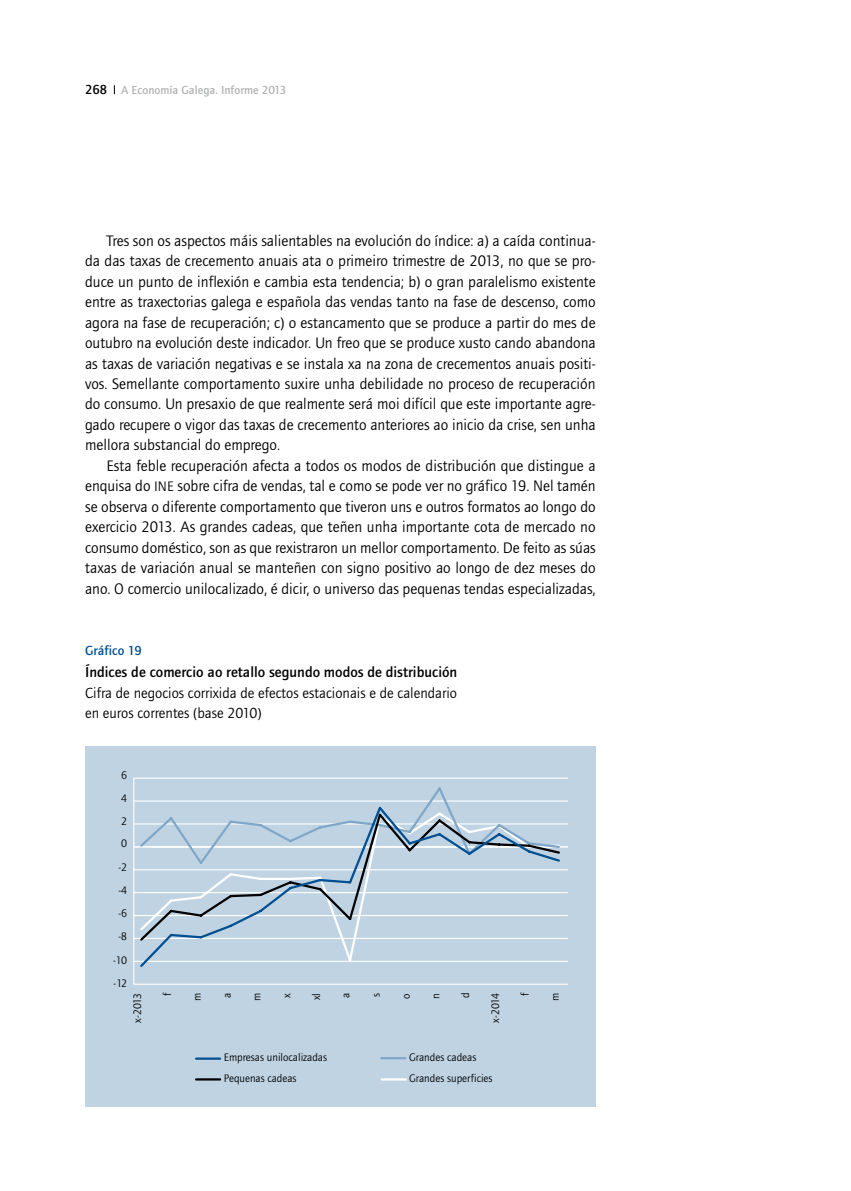
<style>
.page{position:relative;width:851px;height:1191px;background:#fff}
.page>*{position:absolute;margin:0;border:0;box-sizing:border-box;transform-origin:0 0}
.t1{font:15.75px/20.4px "Foundry Journal";color:#000;text-align:justify}
.t2{font:15px/20.2px "Foundry Journal";color:#000}
.t3{font:500 15px "Foundry Journal";color:#000}
.t4{font:500 13.5px "Foundry Journal";color:#004f90}
.t5{font:500 12px "Foundry Journal";color:#b1b2b3}
.t6{font:11.25px "Foundry Journal";color:#000}
.s1{font-size:13.5px;color:#000}
.s2{font-size:14.25px}
</style>
<div class="page">
<div style="left:85px;top:746px;width:510px;height:360px;background:#bfd3e3"></div>
<hr style="left:134px;top:846px;width:417px;height:1px;background:#fff">
<hr style="left:133px;top:778px;width:1px;height:206px;background:#fff">
<hr style="left:134px;top:983px;width:433px;height:1px;background:#fff">
<hr style="left:134px;top:960px;width:433px;height:2px;background:#fff">
<hr style="left:134px;top:938px;width:433px;height:1px;background:#fff">
<hr style="left:134px;top:915px;width:433px;height:1px;background:#fff">
<hr style="left:134px;top:892px;width:433px;height:1px;background:#fff">
<hr style="left:134px;top:869px;width:433px;height:1px;background:#fff">
<hr style="left:150px;top:846px;width:417px;height:1px;background:#fff">
<hr style="left:134px;top:823px;width:433px;height:1px;background:#fff">
<hr style="left:134px;top:800px;width:433px;height:1px;background:#fff">
<hr style="left:134px;top:777px;width:433px;height:1px;background:#fff">
<svg style="left:138px;top:787px;width:423px;height:17px"></svg>
<svg style="left:138px;top:804px;width:423px;height:256px"></svg>
<p class="t5" style="left:85px;top:83px;width:203px"><span class="s1">268</span> A Economía Galega. Informe 2013</p>
<p class="t1" style="left:85px;top:231px;width:512px;text-indent:21px">Tres son os aspectos máis salientables na evolución do índice: a) a caída continua&shy;da das taxas de crecemento anuais ata o primeiro trimestre de 2013, no que se pro&shy;duce un punto de inflexión e cambia esta tendencia; b) o gran paralelismo existente entre as traxectorias galega e española das vendas tanto na fase de descenso, como agora na fase de recuperación; c) o estancamento que se produce a partir do mes de outubro na evolución deste indicador. Un freo que se produce xusto cando abandona as taxas de variación negativas e se instala xa na zona de crecementos anuais positi&shy;vos. Semellante comportamento suxire unha debilidade no proceso de recuperación do consumo. Un presaxio de que realmente será moi difícil que este importante agre&shy;gado recupere o vigor das taxas de crecemento anteriores ao inicio da crise, sen unha mellora substancial do emprego.</p>
<p class="t1" style="left:85px;top:456px;width:512px;text-indent:21px">Esta feble recuperación afecta a todos os modos de distribución que distingue a enquisa do <span class="s2">INE</span> sobre cifra de vendas, tal e como se pode ver no gráfico 19. Nel tamén se observa o diferente comportamento que tiveron uns e outros formatos ao longo do exercicio 2013. As grandes cadeas, que teñen unha importante cota de mercado no consumo doméstico, son as que rexistraron un mellor comportamento. De feito as súas taxas de variación anual se manteñen con signo positivo ao longo de dez meses do ano. O comercio unilocalizado, é dicir, o universo das pequenas tendas especializadas,</p>
<p class="t4" style="left:85px;top:642px;width:58px">Gráfico 19</p>
<p class="t3" style="left:85px;top:664px;width:373px">Índices de comercio ao retallo segundo modos de distribución</p>
<p class="t2" style="left:85px;top:683px;width:373px">Cifra de negocios corrixida de efectos estacionais e de calendario en euros correntes (base 2010)</p>
<p class="t6" style="left:121px;top:769px;width:7px">6</p>
<p class="t6" style="left:121px;top:792px;width:7px">4</p>
<p class="t6" style="left:121px;top:815px;width:7px">2</p>
<p class="t6" style="left:121px;top:836px;width:7px">0</p>
<p class="t6" style="left:118px;top:861px;width:10px">-2</p>
<p class="t6" style="left:118px;top:884px;width:10px">-4</p>
<p class="t6" style="left:118px;top:907px;width:10px">-6</p>
<p class="t6" style="left:118px;top:929px;width:10px">-8</p>
<p class="t6" style="left:113px;top:954px;width:16px">-10</p>
<p class="t6" style="left:114px;top:977px;width:15px">-12</p>
<p class="t6" style="left:131px;top:1022px;width:31px;rotate:-90deg">x-2013</p>
<p class="t6" style="left:161px;top:996px;width:5px;rotate:-90deg">f</p>
<p class="t6" style="left:191px;top:1001px;width:10px;rotate:-90deg">m</p>
<p class="t6" style="left:221px;top:998px;width:7px;rotate:-90deg">a</p>
<p class="t6" style="left:251px;top:1001px;width:10px;rotate:-90deg">m</p>
<p class="t6" style="left:280px;top:997px;width:6px;rotate:-90deg">x</p>
<p class="t6" style="left:310px;top:1000px;width:9px;rotate:-90deg">xl</p>
<p class="t6" style="left:339px;top:998px;width:7px;rotate:-90deg">a</p>
<p class="t6" style="left:370px;top:997px;width:5px;rotate:-90deg">s</p>
<p class="t6" style="left:400px;top:998px;width:7px;rotate:-90deg">o</p>
<p class="t6" style="left:429px;top:998px;width:7px;rotate:-90deg">n</p>
<p class="t6" style="left:459px;top:997px;width:7px;rotate:-90deg">d</p>
<p class="t6" style="left:224px;top:1051px;width:105px">Empresas unilocalizadas</p>
<p class="t6" style="left:409px;top:1051px;width:69px">Grandes cadeas</p>
<p class="t6" style="left:489px;top:1022px;width:31px;rotate:-90deg">x-2014</p>
<p class="t6" style="left:224px;top:1071px;width:74px">Pequenas cadeas</p>
<p class="t6" style="left:409px;top:1072px;width:85px">Grandes superficies</p>
<p class="t6" style="left:519px;top:995px;width:5px;rotate:-90deg">f</p>
<p class="t6" style="left:549px;top:1001px;width:10px;rotate:-90deg">m</p>
</div>
